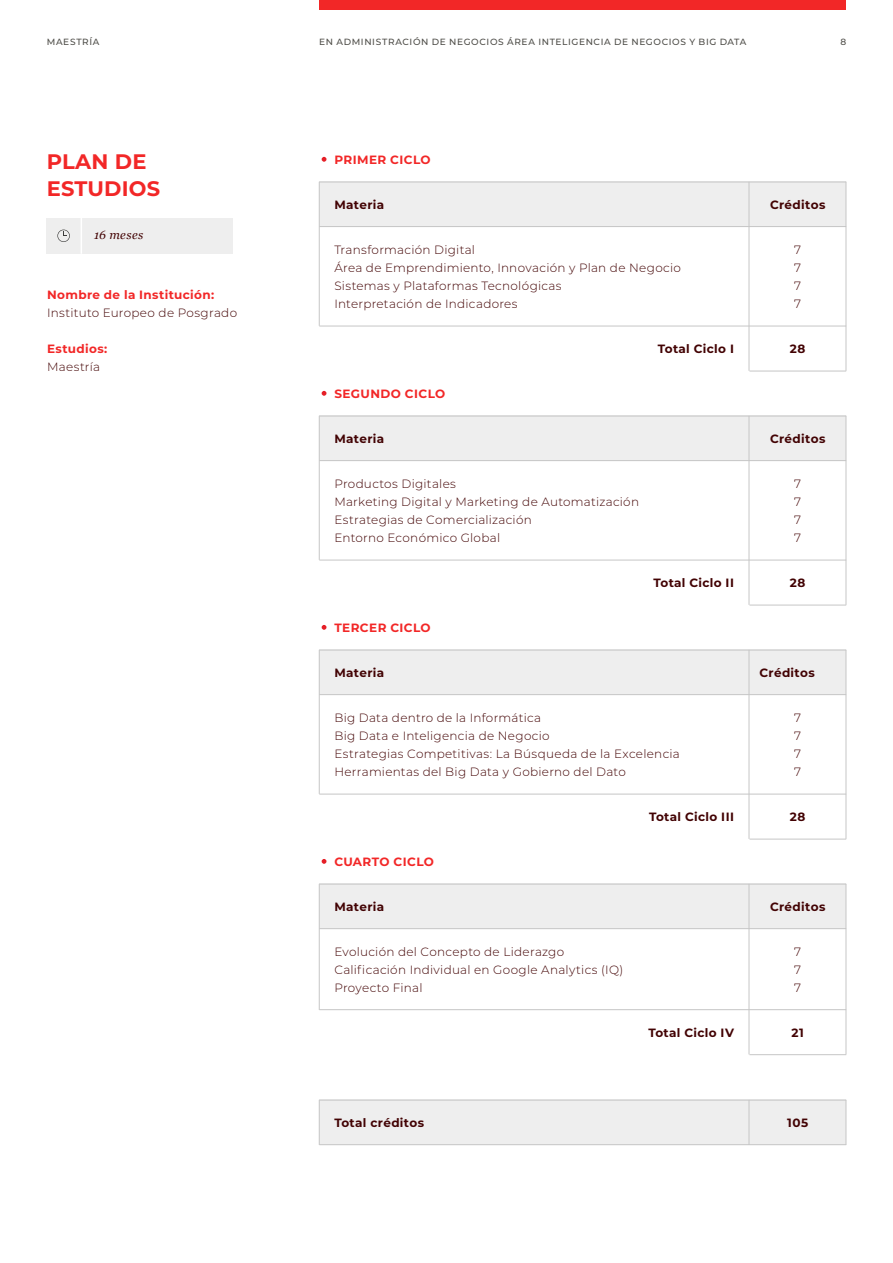
<style>
.page{position:relative;width:893px;height:1263px;background:#fff}
.page>*{position:absolute;margin:0;border:0;box-sizing:border-box;transform-origin:0 0}
.t1{font:700 21px/27px "Montserrat";letter-spacing:.01em;color:#f22727}
.t2{font:300 12px/18px "Montserrat";letter-spacing:.025em;color:#420203}
.t3{font:700 12px "Montserrat";letter-spacing:.025em;color:#420203}
.t4{font:700 12px "Montserrat";letter-spacing:.03em;color:#f22727}
.t5{font:italic 12px "Georgia";letter-spacing:.035em;color:#420203}
.t6{font:500 9px "Montserrat";letter-spacing:.07em;color:#4e4d48}
</style>
<div class="page">
<div style="left:319px;top:0;width:527px;height:10px;background:#f22727"></div>
<div style="left:319px;top:182px;width:527px;height:45px;background:#eee"></div>
<div style="left:319px;top:416px;width:527px;height:45px;background:#eee"></div>
<div style="left:319px;top:650px;width:527px;height:45px;background:#eee"></div>
<div style="left:319px;top:884px;width:527px;height:45px;background:#eee"></div>
<div style="left:319px;top:1100px;width:527px;height:45px;background:#eee"></div>
<div style="left:47px;top:218px;width:186px;height:36px;background:#eee"></div>
<svg style="left:57px;top:230px;width:13px;height:12px"></svg>
<hr style="left:81px;top:218px;width:1px;height:36px;background:#fff">
<hr style="left:319px;top:182px;width:527px;height:1px;background:#c6c6c6">
<hr style="left:319px;top:416px;width:527px;height:1px;background:#c6c6c6">
<hr style="left:319px;top:650px;width:527px;height:1px;background:#c6c6c6">
<hr style="left:319px;top:884px;width:527px;height:1px;background:#c6c6c6">
<hr style="left:319px;top:1100px;width:527px;height:1px;background:#c6c6c6">
<hr style="left:319px;top:226px;width:527px;height:1px;background:#c6c6c6">
<hr style="left:319px;top:460px;width:527px;height:1px;background:#c6c6c6">
<hr style="left:319px;top:694px;width:527px;height:1px;background:#c6c6c6">
<hr style="left:319px;top:928px;width:527px;height:1px;background:#c6c6c6">
<hr style="left:319px;top:1144px;width:527px;height:1px;background:#c6c6c6">
<hr style="left:319px;top:326px;width:527px;height:1px;background:#c6c6c6">
<hr style="left:319px;top:560px;width:527px;height:1px;background:#c6c6c6">
<hr style="left:319px;top:794px;width:527px;height:1px;background:#c6c6c6">
<hr style="left:319px;top:1009px;width:527px;height:1px;background:#c6c6c6">
<hr style="left:749px;top:371px;width:97px;height:1px;background:#c6c6c6">
<hr style="left:749px;top:605px;width:97px;height:1px;background:#c6c6c6">
<hr style="left:749px;top:839px;width:97px;height:1px;background:#c6c6c6">
<hr style="left:749px;top:1054px;width:97px;height:1px;background:#c6c6c6">
<svg style="left:322px;top:157px;width:4px;height:5px"></svg>
<svg style="left:322px;top:391px;width:4px;height:5px"></svg>
<svg style="left:322px;top:625px;width:4px;height:5px"></svg>
<svg style="left:322px;top:859px;width:4px;height:5px"></svg>
<hr style="left:749px;top:182px;width:1px;height:189px;background:#c6c6c6">
<hr style="left:749px;top:416px;width:1px;height:189px;background:#c6c6c6">
<hr style="left:749px;top:650px;width:1px;height:189px;background:#c6c6c6">
<hr style="left:749px;top:884px;width:1px;height:170px;background:#c6c6c6">
<hr style="left:749px;top:1100px;width:1px;height:45px;background:#c6c6c6">
<hr style="left:846px;top:182px;width:1px;height:189px;background:#c6c6c6">
<hr style="left:846px;top:416px;width:1px;height:189px;background:#c6c6c6">
<hr style="left:846px;top:650px;width:1px;height:189px;background:#c6c6c6">
<hr style="left:846px;top:884px;width:1px;height:170px;background:#c6c6c6">
<hr style="left:846px;top:1100px;width:1px;height:45px;background:#c6c6c6">
<hr style="left:319px;top:182px;width:1px;height:144px;background:#c6c6c6">
<hr style="left:319px;top:416px;width:1px;height:144px;background:#c6c6c6">
<hr style="left:319px;top:650px;width:1px;height:144px;background:#c6c6c6">
<hr style="left:319px;top:884px;width:1px;height:126px;background:#c6c6c6">
<hr style="left:319px;top:1100px;width:1px;height:45px;background:#c6c6c6">
<p class="t6" style="left:47px;top:36px;width:54px">MAESTRÍA</p>
<p class="t6" style="left:319px;top:36px;width:428px">EN ADMINISTRACIÓN DE NEGOCIOS ÁREA INTELIGENCIA DE NEGOCIOS Y BIG DATA</p>
<p class="t6" style="left:840px;top:36px;width:7px">8</p>
<h1 class="t1" style="left:47px;top:147px;width:115px">PLAN DE<br>ESTUDIOS</h1>
<p class="t5" style="left:94px;top:226px;width:51px">16 meses</p>
<p class="t4" style="left:47px;top:286px;width:169px">Nombre de la Institución:</p>
<p class="t2" style="left:47px;top:303px;width:192px">Instituto Europeo de Posgrado</p>
<p class="t4" style="left:47px;top:340px;width:62px">Estudios:</p>
<p class="t2" style="left:47px;top:357px;width:55px">Maestría</p>
<p class="t4" style="left:334px;top:151px;width:98px">PRIMER CICLO</p>
<p class="t3" style="left:334px;top:196px;width:51px">Materia</p>
<p class="t3" style="left:770px;top:196px;width:57px">Créditos</p>
<p class="t2" style="left:334px;top:240px;width:348px">Transformación Digital<br>Área de Emprendimiento, Innovación y Plan de Negocio Sistemas y Plataformas Tecnológicas<br>Interpretación de Indicadores</p>
<p class="t2" style="left:794px;top:240px;width:8px;text-align:justify">7<br>7<br>7<br>7</p>
<p class="t3" style="left:658px;top:340px;width:78px">Total Ciclo I</p>
<p class="t3" style="left:790px;top:340px;width:17px">28</p>
<p class="t4" style="left:334px;top:385px;width:112px">SEGUNDO CICLO</p>
<p class="t3" style="left:334px;top:430px;width:51px">Materia</p>
<p class="t3" style="left:770px;top:430px;width:57px">Créditos</p>
<p class="t2" style="left:334px;top:474px;width:306px">Productos Digitales<br>Marketing Digital y Marketing de Automatización<br>Estrategias de Comercialización<br>Entorno Económico Global</p>
<p class="t2" style="left:794px;top:474px;width:8px;text-align:justify">7<br>7<br>7<br>7</p>
<p class="t3" style="left:653px;top:574px;width:82px">Total Ciclo II</p>
<p class="t3" style="left:790px;top:574px;width:17px">28</p>
<p class="t4" style="left:334px;top:619px;width:98px">TERCER CICLO</p>
<p class="t3" style="left:334px;top:664px;width:51px">Materia</p>
<p class="t3" style="left:759px;top:664px;width:57px">Créditos</p>
<p class="t2" style="left:334px;top:708px;width:347px">Big Data dentro de la Informática<br>Big Data e Inteligencia de Negocio<br>Estrategias Competitivas: La Búsqueda de la Excelencia Herramientas del Big Data y Gobierno del Dato</p>
<p class="t2" style="left:794px;top:708px;width:8px;text-align:justify">7<br>7<br>7<br>7</p>
<p class="t3" style="left:649px;top:808px;width:86px">Total Ciclo III</p>
<p class="t3" style="left:790px;top:808px;width:17px">28</p>
<p class="t4" style="left:334px;top:853px;width:101px">CUARTO CICLO</p>
<p class="t3" style="left:334px;top:898px;width:51px">Materia</p>
<p class="t3" style="left:770px;top:898px;width:57px">Créditos</p>
<p class="t2" style="left:334px;top:942px;width:290px">Evolución del Concepto de Liderazgo<br>Calificación Individual en Google Analytics (IQ)<br>Proyecto Final</p>
<p class="t2" style="left:794px;top:942px;width:8px;text-align:justify">7<br>7<br>7</p>
<p class="t3" style="left:648px;top:1024px;width:87px">Total Ciclo IV</p>
<p class="t3" style="left:792px;top:1024px;width:14px">21</p>
<p class="t3" style="left:334px;top:1114px;width:91px">Total créditos</p>
<p class="t3" style="left:787px;top:1114px;width:23px">105</p>
</div>
